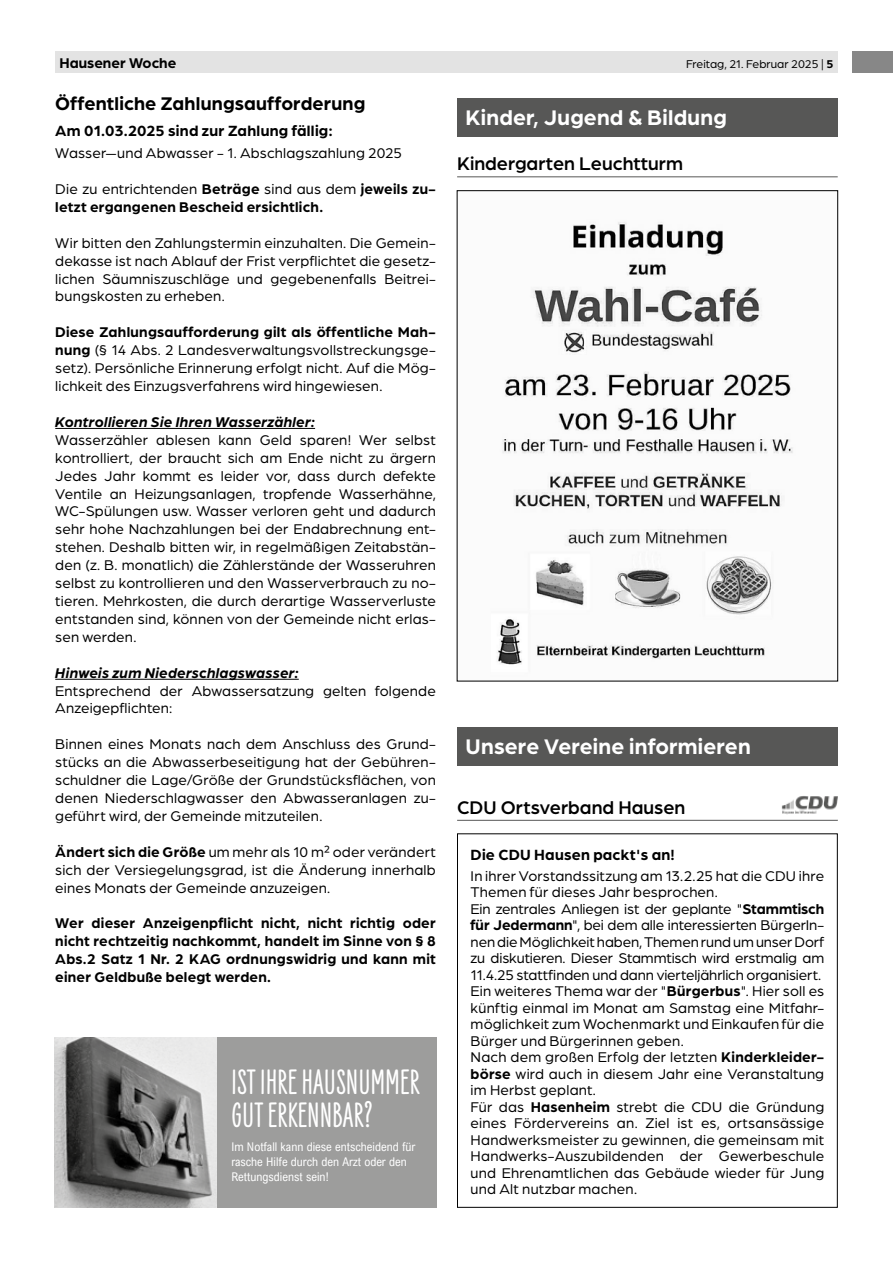
<style>
.page{position:relative;width:893px;height:1263px;background:#fff}
.page>*{position:absolute;margin:0;border:0;box-sizing:border-box;transform-origin:0 0}
.t1{font:900 36px/33px "Liebe Erika";letter-spacing:.01em;color:#fff}
.t2{font:700 22.5px "Arboria";letter-spacing:.01em;color:#fff}
.t3{font:500 19.5px "Arboria";color:#000}
.t4{font:700 19.5px "Arboria";letter-spacing:.01em;color:#000}
.t5{font:700 15.75px "Arboria";letter-spacing:.015em;color:#000}
.t6{font:15px/17.9px "Arboria";letter-spacing:.01em;color:#000;text-align:justify}
.t7{font:700 15px/17.9px "Arboria";letter-spacing:.015em;color:#000}
.t8{font:italic 700 15px "Arboria";letter-spacing:.015em;color:#000}
.t9{font:12px/15px "Arial Nova Cond";color:#fff}
.t10{font:12px "Arboria";color:#000}
.s1{font-weight:700}
.s2{font-weight:400}
</style>
<div class="page">
<div style="left:853px;top:51px;width:40px;height:21px;background:#878787"></div>
<div style="left:55px;top:51px;width:783px;height:21px;background:#e3e3e3"></div>
<hr style="left:55px;top:428px;width:260px;height:1px;background:#000">
<hr style="left:55px;top:679px;width:244px;height:1px;background:#000">
<hr style="left:457px;top:176px;width:381px;height:1px;background:#575756">
<div style="left:457px;top:98px;width:381px;height:39px;background:#575756"></div>
<img style="left:497px;top:222px;width:296px;height:443px">
<div style="left:457px;top:727px;width:381px;height:38px;background:#575756"></div>
<hr style="left:457px;top:820px;width:381px;height:1px;background:#575756">
<img style="left:781px;top:796px;width:57px;height:18px">
<div style="left:457px;top:833px;width:381px;height:375px;border:1px solid #000"></div>
<img style="left:54px;top:1037px;width:163px;height:171px">
<div style="left:217px;top:1037px;width:220px;height:171px;background:#9d9d9c"></div>
<p class="t7" style="left:60px;top:53px;width:118px">Hausener Woche</p>
<p class="t10" style="left:686px;top:56px;width:149px">Freitag, 21. Februar 2025 | <span class="s1">5</span></p>
<h3 class="t4" style="left:55px;top:90px;width:312px">Öffentliche Zahlungsaufforderung</h3>
<p class="t5" style="left:55px;top:120px;width:279px">Am 01.03.2025 sind zur Zahlung fällig:</p>
<p class="t6" style="left:55px;top:144px;width:348px">Wasser—und Abwasser - 1. Abschlagszahlung 2025</p>
<p class="t7" style="left:55px;top:179px;width:382px"><span class="s2">Die zu entrichtenden</span> Beträge <span class="s2">sind aus dem</span> jeweils zu&shy;letzt ergangenen Bescheid ersichtlich.</p>
<p class="t6" style="left:55px;top:233px;width:382px">Wir bitten den Zahlungstermin einzuhalten. Die Gemein&shy;dekasse ist nach Ablauf der Frist verpflichtet die gesetz&shy;lichen Säumniszuschläge und gegebenenfalls Beitrei&shy;bungskosten zu erheben.</p>
<p class="t6" style="left:55px;top:323px;width:382px"><span class="s1">Diese Zahlungsaufforderung gilt als öffentliche Mah&shy;nung</span> (§ 14 Abs. 2 Landesverwaltungsvollstreckungsge&shy;setz). Persönliche Erinnerung erfolgt nicht. Auf die Mög&shy;lichkeit des Einzugsverfahrens wird hingewiesen.</p>
<p class="t8" style="left:55px;top:411px;width:261px">Kontrollieren Sie Ihren Wasserzähler:</p>
<p class="t6" style="left:55px;top:430px;width:382px">Wasserzähler ablesen kann Geld sparen! Wer selbst kontrolliert, der braucht sich am Ende nicht zu ärgern Jedes Jahr kommt es leider vor, dass durch defekte Ventile an Heizungsanlagen, tropfende Wasserhähne, WC-Spülungen usw. Wasser verloren geht und dadurch sehr hohe Nachzahlungen bei der Endabrechnung ent&shy;stehen. Deshalb bitten wir, in regelmäßigen Zeitabstän&shy;den (z. B. monatlich) die Zählerstände der Wasseruhren selbst zu kontrollieren und den Wasserverbrauch zu no&shy;tieren. Mehrkosten, die durch derartige Wasserverluste entstanden sind, können von der Gemeinde nicht erlas&shy;sen werden.</p>
<p class="t8" style="left:55px;top:662px;width:245px">Hinweis zum Niederschlagswasser:</p>
<p class="t6" style="left:55px;top:681px;width:382px">Entsprechend der Abwassersatzung gelten folgende<br>Anzeigepflichten:</p>
<p class="t6" style="left:55px;top:735px;width:382px">Binnen eines Monats nach dem Anschluss des Grund&shy;stücks an die Abwasserbeseitigung hat der Gebühren&shy;schuldner die Lage/Größe der Grundstücksflächen, von denen Niederschlagwasser den Abwasseranlagen zu&shy;geführt wird, der Gemeinde mitzuteilen.</p>
<p class="t6" style="left:55px;top:842px;width:382px"><span class="s1">Ändert sich die Größe</span> um mehr als 10 m² oder verändert sich der Versiegelungsgrad, ist die Änderung innerhalb eines Monats der Gemeinde anzuzeigen.</p>
<p class="t7" style="left:55px;top:913px;width:382px;text-align:justify">Wer dieser Anzeigenpflicht nicht, nicht richtig oder nicht rechtzeitig nachkommt, handelt im Sinne von § 8<br>Abs.2 Satz 1 Nr. 2 KAG ordnungswidrig und kann mit einer Geldbuße belegt werden.</p>
<h2 class="t2" style="left:466px;top:102px;width:263px">Kinder, Jugend &amp; Bildung</h2>
<h3 class="t3" style="left:457px;top:150px;width:227px">Kindergarten Leuchtturm</h3>
<h2 class="t2" style="left:466px;top:731px;width:286px">Unsere Vereine informieren</h2>
<h3 class="t3" style="left:457px;top:794px;width:230px">CDU Ortsverband Hausen</h3>
<p class="t5" style="left:471px;top:844px;width:206px">Die CDU Hausen packt's an!</p>
<p class="t6" style="left:471px;top:867px;width:355px;line-height:16.5px;text-align:left">In ihrer Vorstandssitzung am 13.2.25 hat die CDU ihre Themen für dieses Jahr besprochen.<br>Ein zentrales Anliegen ist der geplante "<span class="s1">Stammtisch für Jedermann</span>", bei dem alle interessierten BürgerIn&shy;nen die Möglichkeit haben, Themen rund um unser Dorf zu diskutieren. Dieser Stammtisch wird erstmalig am 11.4.25 stattfinden und dann vierteljährlich organisiert.<br>Ein weiteres Thema war der "<span class="s1">Bürgerbus</span>". Hier soll es künftig einmal im Monat am Samstag eine Mitfahr&shy;möglichkeit zum Wochenmarkt und Einkaufen für die Bürger und Bürgerinnen geben.<br>Nach dem großen Erfolg der letzten <span class="s1">Kinderkleider&shy;börse</span> wird auch in diesem Jahr eine Veranstaltung im Herbst geplant.<br>Für das <span class="s1">Hasenheim</span> strebt die CDU die Gründung eines Fördervereins an. Ziel ist es, ortsansässige Handwerksmeister zu gewinnen, die gemeinsam mit Handwerks-Auszubildenden der Gewerbeschule und Ehrenamtlichen das Gebäude wieder für Jung und Alt nutzbar machen.</p>
<h1 class="t1" style="left:232px;top:1066px;width:190px">IST IHRE HAUSNUMMER<br>GUT ERKENNBAR?</h1>
<p class="t9" style="left:231px;top:1139px;width:186px">Im Notfall kann diese entscheidend für rasche Hilfe durch den Arzt oder den<br>Rettungsdienst sein!</p>
</div>
